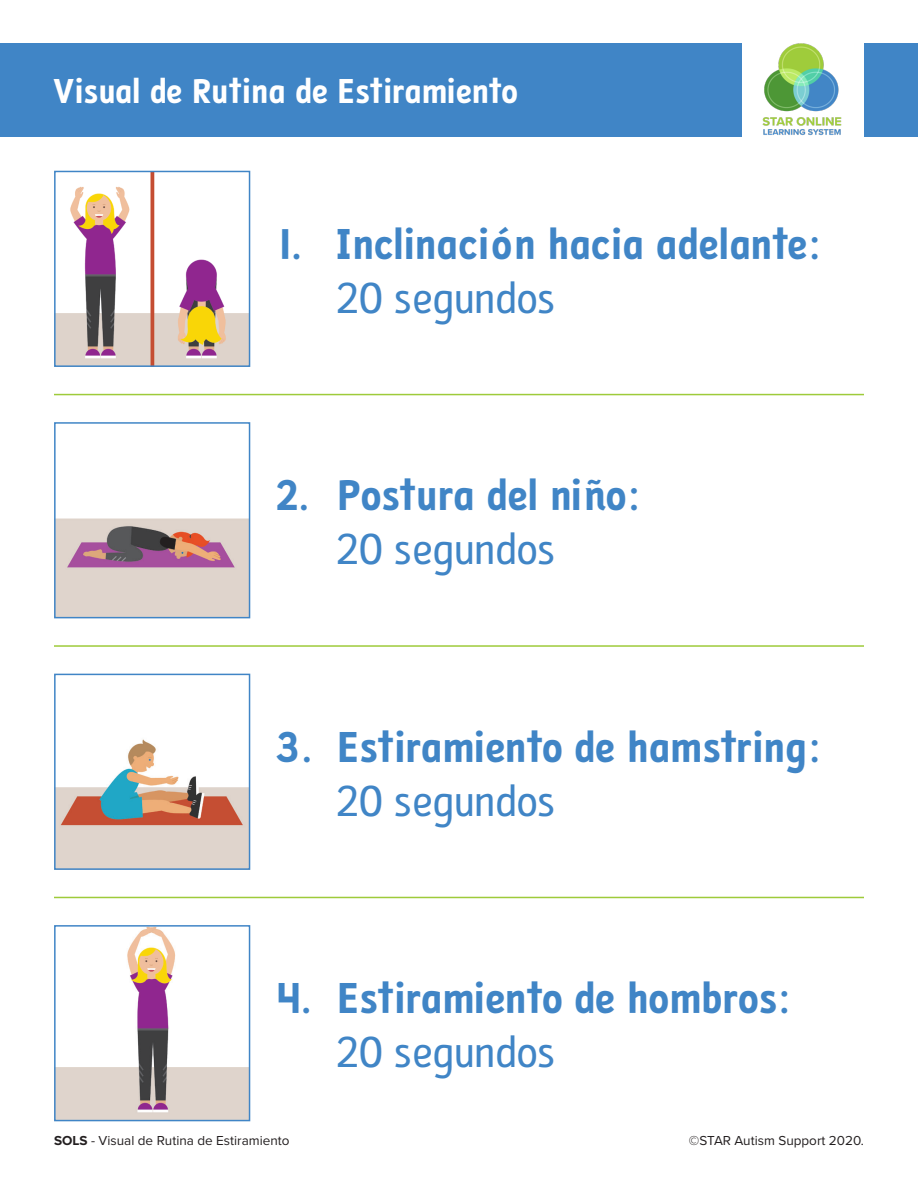
<style>
.page{position:relative;width:918px;height:1188px;background:#fff}
.page>*{position:absolute;margin:0;border:0;box-sizing:border-box;transform-origin:0 0}
.t1{font:45px/54px "Folder Bold Primary";letter-spacing:-.045em;color:#4085c6}
.t2{font:36px "Folder Bold Primary";letter-spacing:-.045em;color:#fff}
.t3{font:13.5px "Proxima Nova";color:#231f20}
.s1{font-family:"Folder Reg Primary"}
.s2{font-weight:700}
</style>
<div class="page">
<div style="left:0;top:43px;width:742px;height:93px;background:#4085c6"></div>
<img style="left:762px;top:43px;width:80px;height:93px">
<div style="left:864px;top:43px;width:54px;height:93px;background:#4085c6"></div>
<img style="left:57px;top:174px;width:190px;height:190px">
<div style="left:54px;top:171px;width:196px;height:196px;border:2px solid #4085c6"></div>
<img style="left:57px;top:518px;width:190px;height:97px">
<div style="left:54px;top:422px;width:196px;height:196px;border:2px solid #4085c6"></div>
<img style="left:57px;top:739px;width:190px;height:128px">
<div style="left:54px;top:674px;width:196px;height:196px;border:2px solid #4085c6"></div>
<img style="left:57px;top:928px;width:190px;height:190px">
<div style="left:54px;top:925px;width:196px;height:196px;border:2px solid #4085c6"></div>
<hr style="left:54px;top:394px;width:810px;height:1px;background:#9ecb3a">
<hr style="left:54px;top:645px;width:810px;height:2px;background:#9ecb3a">
<hr style="left:54px;top:897px;width:810px;height:1px;background:#9ecb3a">
<p class="t2" style="left:54px;top:70px;width:467px">Visual de Rutina de Estiramiento</p>
<p class="t1" style="left:337px;top:217px;width:487px;text-indent:-61px">1. Inclinación hacia adelante:<br><span class="s1">20 segundos</span></p>
<p class="t1" style="left:276px;top:469px;width:367px;text-align:center">2. Postura del niño:<br><span class="s1">20 segundos</span></p>
<p class="t1" style="left:337px;top:720px;width:487px;text-indent:-61px">3. Estiramiento de hamstring:<br><span class="s1">20 segundos</span></p>
<p class="t1" style="left:337px;top:972px;width:456px;text-indent:-61px">4. Estiramiento de hombros:<br><span class="s1">20 segundos</span></p>
<p class="t3" style="left:54px;top:1130px;width:237px"><span class="s2">SOLS</span> - Visual de Rutina de Estiramiento</p>
<p class="t3" style="left:689px;top:1130px;width:177px">©STAR Autism Support 2020.</p>
</div>
